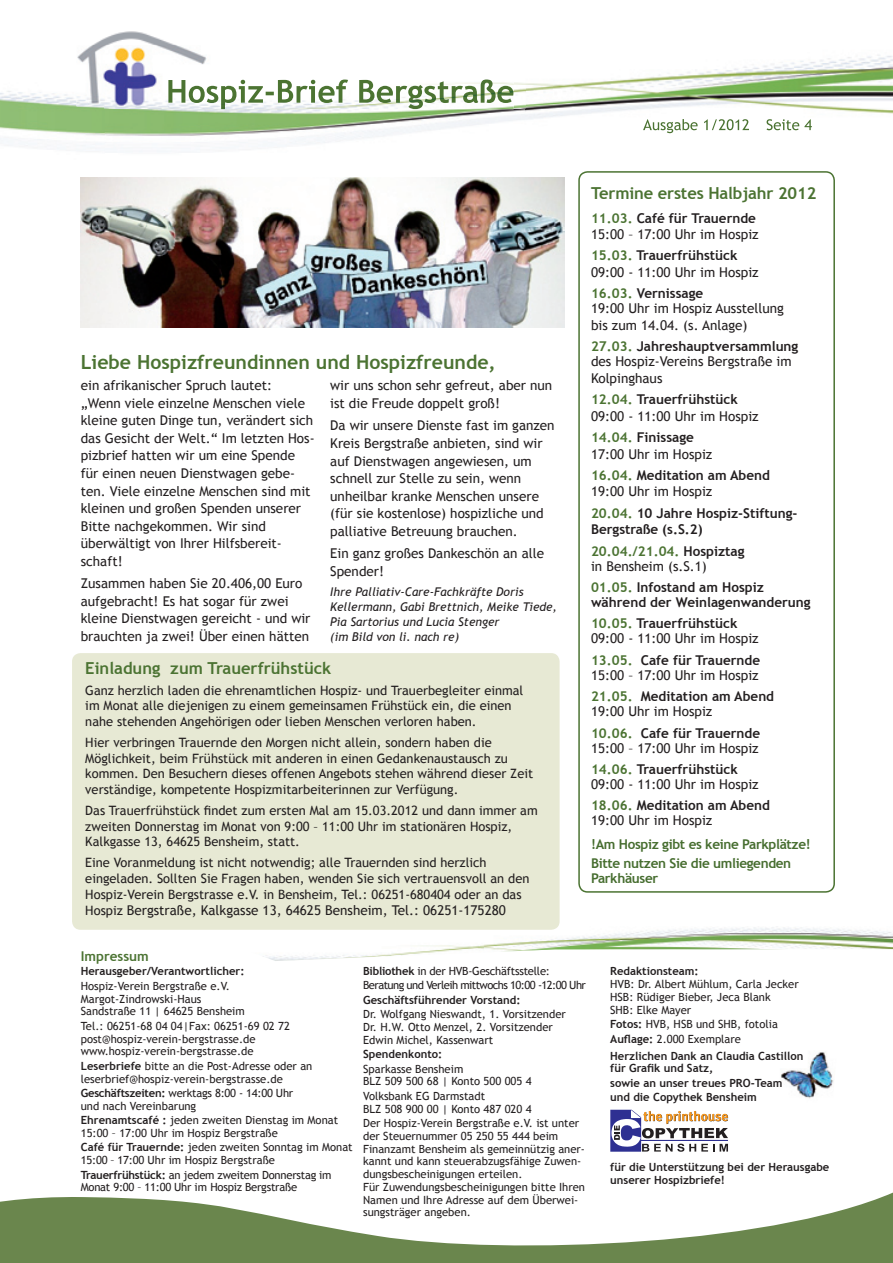
<style>
.page{position:relative;width:893px;height:1263px;background:#fff}
.page>*{position:absolute;margin:0;border:0;box-sizing:border-box;transform-origin:0 0}
.t1{font:700 19.5px "Trebuchet MS";color:#4b7332}
.t2{font:700 16.5px "Trebuchet MS";letter-spacing:-.01em;color:#4b7332}
.t3{font:13.5px/17.5px "Trebuchet MS";color:#231f20}
.t4{font:700 13.5px/15px "Trebuchet MS";color:#231f20}
.t5{font:700 13.5px/19.2px "Trebuchet MS";letter-spacing:-.025em;color:#466d2f}
.t6{font:700 13.5px "Trebuchet MS";color:#4b7332}
.t7{font:12.9px/15.8px "Trebuchet MS";color:#231f20}
.t8{font:italic 12px/15px "Trebuchet MS";color:#231f20}
.t9{font:11.25px/12.8px "Trebuchet MS";color:#231f20}
.t10{font:700 11.25px/12.8px "Trebuchet MS";color:#231f20}
.t11{font:11.25px/12.8px "Trebuchet MS";letter-spacing:-.02em;color:#231f20}
.t12{font:11.25px/14.4px "Trebuchet MS";letter-spacing:-.05em;color:#231f20}
.s1{font-size:12.9px}
.s2{font-weight:700;color:#4b7332}
.s3{font-weight:700}
.s4{color:#4b7332}
.s5{font-weight:400}
</style>
<div class="page">
<img style="left:93px;top:31px;width:114px;height:75px">
<img style="left:81px;top:178px;width:483px;height:150px">
<img style="left:0;top:45px;width:106px;height:181px">
<img style="left:525px;top:55px;width:368px;height:171px">
<img style="left:105px;top:109px;width:421px;height:69px">
<img style="left:105px;top:106px;width:63px;height:3px">
<img style="left:514px;top:55px;width:12px;height:54px">
<img style="left:767px;top:119px;width:45px;height:11px">
<img style="left:643px;top:119px;width:106px;height:14px">
<img style="left:168px;top:79px;width:346px;height:30px">
<img style="left:168px;top:79px;width:57px;height:27px">
<img style="left:263px;top:945px;width:221px;height:16px">
<img style="left:484px;top:927px;width:358px;height:25px">
<img style="left:842px;top:929px;width:51px;height:20px">
<svg style="left:610px;top:1110px;width:118px;height:42px"></svg>
<img style="left:781px;top:1052px;width:53px;height:47px">
<div style="left:72px;top:653px;width:488px;height:277px;background:#e7e9d4;border-radius:9px"></div>
<svg style="left:0;top:1192px;width:893px;height:71px;fill:#6a864d"></svg>
<div style="left:578px;top:171px;width:257px;height:722px;border:2px solid #4b7332;border-radius:9px"></div>
<h1 class="t1" style="left:81px;top:350px;width:416px">Liebe Hospizfreundinnen und Hospizfreunde,</h1>
<p class="t3" style="left:81px;top:377px;width:235px">ein afrikanischer Spruch lautet: „Wenn viele einzelne Menschen viele kleine guten Dinge tun, verändert sich das Gesicht der Welt.“ Im letzten Hos&shy;pizbrief hatten wir um eine Spende für einen neuen Dienstwagen gebe&shy;ten. Viele einzelne Menschen sind mit kleinen und großen Spenden unserer Bitte nachgekommen. Wir sind überwältigt von Ihrer Hilfsbereit&shy;schaft!</p>
<p class="t3" style="left:81px;top:575px;width:231px">Zusammen haben Sie 20.406,00 Euro aufgebracht! Es hat sogar für zwei kleine Dienstwagen gereicht - und wir brauchten ja zwei! Über einen hätten</p>
<p class="t3" style="left:330px;top:377px;width:224px">wir uns schon sehr gefreut, aber nun ist die Freude doppelt groß!</p>
<p class="t3" style="left:330px;top:417px;width:226px">Da wir unsere Dienste fast im ganzen Kreis Bergstraße anbieten, sind wir auf Dienstwagen angewiesen, um schnell zur Stelle zu sein, wenn unheilbar kranke Menschen unsere (für sie kostenlose) hospizliche und palliative Betreuung brauchen.</p>
<p class="t3" style="left:330px;top:545px;width:215px">Ein ganz großes Dankeschön an alle<br>Spender!</p>
<p class="t8" style="left:330px;top:584px;width:228px">Ihre Palliativ-Care-Fachkräfte Doris Kellermann, Gabi Brettnich, Meike Tiede, Pia Sartorius und Lucia Stenger<br>(im Bild von li. nach re)</p>
<p class="t2" style="left:85px;top:658px;width:247px">Einladung zum Trauerfrühstück</p>
<p class="t7" style="left:85px;top:682px;width:440px">Ganz herzlich laden die ehrenamtlichen Hospiz- und Trauerbegleiter einmal im Monat alle diejenigen zu einem gemeinsamen Frühstück ein, die einen nahe stehenden Angehörigen oder lieben Menschen verloren haben.</p>
<p class="t7" style="left:85px;top:734px;width:449px">Hier verbringen Trauernde den Morgen nicht allein, sondern haben die Möglichkeit, beim Frühstück mit anderen in einen Gedankenaustausch zu kommen. Den Besuchern dieses offenen Angebots stehen während dieser Zeit verständige, kompetente Hospizmitarbeiterinnen zur Verfügung.</p>
<p class="t7" style="left:85px;top:803px;width:454px">Das Trauerfrühstück findet zum ersten Mal am 15.03.2012 und dann immer am zweiten Donnerstag im Monat von 9:00 – 11:00 Uhr im stationären Hospiz,<br>Kalkgasse 13, 64625 Bensheim, statt.</p>
<p class="t7" style="left:85px;top:855px;width:446px">Eine Voranmeldung ist nicht notwendig; alle Trauernden sind herzlich eingeladen. Sollten Sie Fragen haben, wenden Sie sich vertrauensvoll an den<br>Hospiz-Verein Bergstrasse e.V. in Bensheim, Tel.: 06251-680404 oder an das</p>
<p class="t3" style="left:85px;top:901px;width:422px"><span class="s1">Hospiz</span> Bergstraße, Kalkgasse 13, 64625 Bensheim, Tel.: 06251-175280</p>
<p class="t2" style="left:591px;top:183px;width:227px">Termine erstes Halbjahr 2012</p>
<p class="t3" style="left:591px;top:210px;width:169px;line-height:16.5px"><span class="s2">11.03.</span> <span class="s3">Café für Trauernde<br></span>15:00 – 17:00 Uhr im Hospiz</p>
<p class="t3" style="left:591px;top:248px;width:169px;line-height:16.5px"><span class="s2">15.03.</span> <span class="s3">Trauerfrühstück<br></span>09:00 - 11:00 Uhr im Hospiz</p>
<p class="t3" style="left:591px;top:286px;width:195px;line-height:15px"><span class="s2">16.03.</span> <span class="s3">Vernissage<br></span>19:00 Uhr im Hospiz Ausstellung</p>
<p class="t3" style="left:591px;top:314px;width:209px;line-height:21.5px">bis zum 14.04. (s. Anlage)<br><span class="s2">27.03.</span> <span class="s3">Jahreshauptversammlung</span></p>
<p class="t3" style="left:591px;top:353px;width:202px;line-height:16.5px">des Hospiz-Vereins Bergstraße im<br>Kolpinghaus</p>
<p class="t3" style="left:591px;top:391px;width:169px;line-height:16.5px"><span class="s2">12.04.</span> <span class="s3">Trauerfrühstück<br></span>09:00 - 11:00 Uhr im Hospiz</p>
<p class="t3" style="left:591px;top:429px;width:123px;line-height:16.5px"><span class="s2">14.04.</span> <span class="s3">Finissage<br></span>17:00 Uhr im Hospiz</p>
<p class="t4" style="left:591px;top:467px;width:180px;line-height:16.5px"><span class="s4">16.04.</span> Meditation am Abend<br><span class="s5">19:00 Uhr im Hospiz</span></p>
<p class="t4" style="left:591px;top:505px;width:208px;line-height:16.5px"><span class="s4">20.04.</span> 10 Jahre Hospiz-Stiftung-<br>Bergstraße (s.S.2)</p>
<p class="t3" style="left:591px;top:543px;width:155px;line-height:15px"><span class="s2">20.04./21.04.</span> <span class="s3">Hospiztag </span>in Bensheim (s.S.1)</p>
<p class="t4" style="left:591px;top:580px;width:221px"><span class="s4">01.05.</span> Infostand am Hospiz während der Weinlagenwanderung</p>
<p class="t3" style="left:591px;top:616px;width:169px;line-height:15px"><span class="s2">10.05.</span> <span class="s3">Trauerfrühstück<br></span>09:00 - 11:00 Uhr im Hospiz</p>
<p class="t3" style="left:591px;top:653px;width:171px;line-height:15px"><span class="s2">13.05.</span> <span class="s3">Cafe für Trauernde<br></span>15:00 – 17:00 Uhr im Hospiz</p>
<p class="t4" style="left:591px;top:689px;width:185px"><span class="s4">21.05.</span> Meditation am Abend<br><span class="s5">19:00 Uhr im Hospiz</span></p>
<p class="t3" style="left:591px;top:725px;width:171px;line-height:15px"><span class="s2">10.06.</span> <span class="s3">Cafe für Trauernde<br></span>15:00 – 17:00 Uhr im Hospiz</p>
<p class="t3" style="left:591px;top:762px;width:169px;line-height:15px"><span class="s2">14.06.</span> <span class="s3">Trauerfrühstück<br></span>09:00 - 11:00 Uhr im Hospiz</p>
<p class="t4" style="left:591px;top:798px;width:180px"><span class="s4">18.06.</span> Meditation am Abend<br><span class="s5">19:00 Uhr im Hospiz</span></p>
<p class="t5" style="left:591px;top:834px;width:221px">!Am Hospiz gibt es keine Parkplätze!<br>Bitte nutzen Sie die umliegenden</p>
<p class="t5" style="left:591px;top:869px;width:69px">Parkhäuser</p>
<p class="t6" style="left:81px;top:947px;width:69px">Impressum</p>
<p class="t10" style="left:81px;top:965px;width:165px">Herausgeber/Verantwortlicher:</p>
<p class="t9" style="left:81px;top:980px;width:166px">Hospiz-Verein Bergstraße e.V.<br>Margot-Zindrowski-Haus<br>Sandstraße 11 | 64625 Bensheim</p>
<p class="t9" style="left:81px;top:1020px;width:211px">Tel.: 06251-68 04 04|Fax: 06251-69 02 72 post@hospiz-verein-bergstrasse.de www.hospiz-verein-bergstrasse.de</p>
<p class="t9" style="left:81px;top:1059px;width:233px"><span class="s3">Leserbriefe</span> bitte an die Post-Adresse oder an leserbrief@hospiz-verein-bergstrasse.de</p>
<p class="t9" style="left:81px;top:1087px;width:214px"><span class="s3">Geschäftszeiten:</span> werktags 8:00 - 14:00 Uhr und nach Vereinbarung</p>
<p class="t9" style="left:81px;top:1114px;width:259px"><span class="s3">Ehrenamtscafé :</span> jeden zweiten Dienstag im Monat<br>15:00 – 17:00 Uhr im Hospiz Bergstraße</p>
<p class="t9" style="left:81px;top:1141px;width:273px"><span class="s3">Café für Trauernde:</span> jeden zweiten Sonntag im Monat<br>15:00 – 17:00 Uhr im Hospiz Bergstraße</p>
<p class="t11" style="left:81px;top:1168px;width:252px"><span class="s3">Trauerfrühstück:</span> an jedem zweitem Donnerstag im<br>Monat 9:00 – 11:00 Uhr im Hospiz Bergstraße</p>
<p class="t12" style="left:363px;top:964px;width:224px"><span class="s3">Bibliothek</span> in der HVB-Geschäftsstelle:<br>Beratung und Verleih mittwochs 10:00 -12:00 Uhr</p>
<p class="t10" style="left:363px;top:993px;width:159px">Geschäftsführender Vorstand:</p>
<p class="t9" style="left:363px;top:1008px;width:204px">Dr. Wolfgang Nieswandt, 1. Vorsitzender<br>Dr. H.W. Otto Menzel, 2. Vorsitzender<br>Edwin Michel, Kassenwart</p>
<p class="t10" style="left:363px;top:1048px;width:81px">Spendenkonto:</p>
<p class="t9" style="left:363px;top:1062px;width:170px">Sparkasse Bensheim<br>BLZ 509 500 68 | Konto 500 005 4</p>
<p class="t9" style="left:363px;top:1090px;width:170px">Volksbank EG Darmstadt<br>BLZ 508 900 00 | Konto 487 020 4</p>
<p class="t9" style="left:363px;top:1117px;width:223px">Der Hospiz-Verein Bergstraße e.V. ist unter der Steuernummer 05 250 55 444 beim Finanzamt Bensheim als gemeinnützig aner&shy;kannt und kann steuerabzugsfähige Zuwen&shy;dungsbescheinigungen erteilen.<br>Für Zuwendungsbescheinigungen bitte Ihren Namen und Ihre Adresse auf dem Überwei&shy;sungsträger angeben.</p>
<p class="t10" style="left:610px;top:965px;width:90px">Redaktionsteam:</p>
<p class="t9" style="left:610px;top:978px;width:190px">HVB: Dr. Albert Mühlum, Carla Jecker<br>HSB: Rüdiger Bieber, Jeca Blank<br>SHB: Elke Mayer</p>
<p class="t9" style="left:610px;top:1017px;width:169px;line-height:14.4px"><span class="s3">Fotos:</span> HVB, HSB und SHB, fotolia<br><span class="s3">Auflage:</span> 2.000 Exemplare</p>
<p class="t10" style="left:610px;top:1049px;width:195px">Herzlichen Dank an Claudia Castillon für Grafik und Satz,</p>
<p class="t10" style="left:610px;top:1075px;width:174px;line-height:14.4px">sowie an unser treues PRO-Team und die Copythek Bensheim</p>
<p class="t10" style="left:610px;top:1161px;width:221px">für die Unterstützung bei der Herausgabe unserer Hospizbriefe!</p>
</div>
